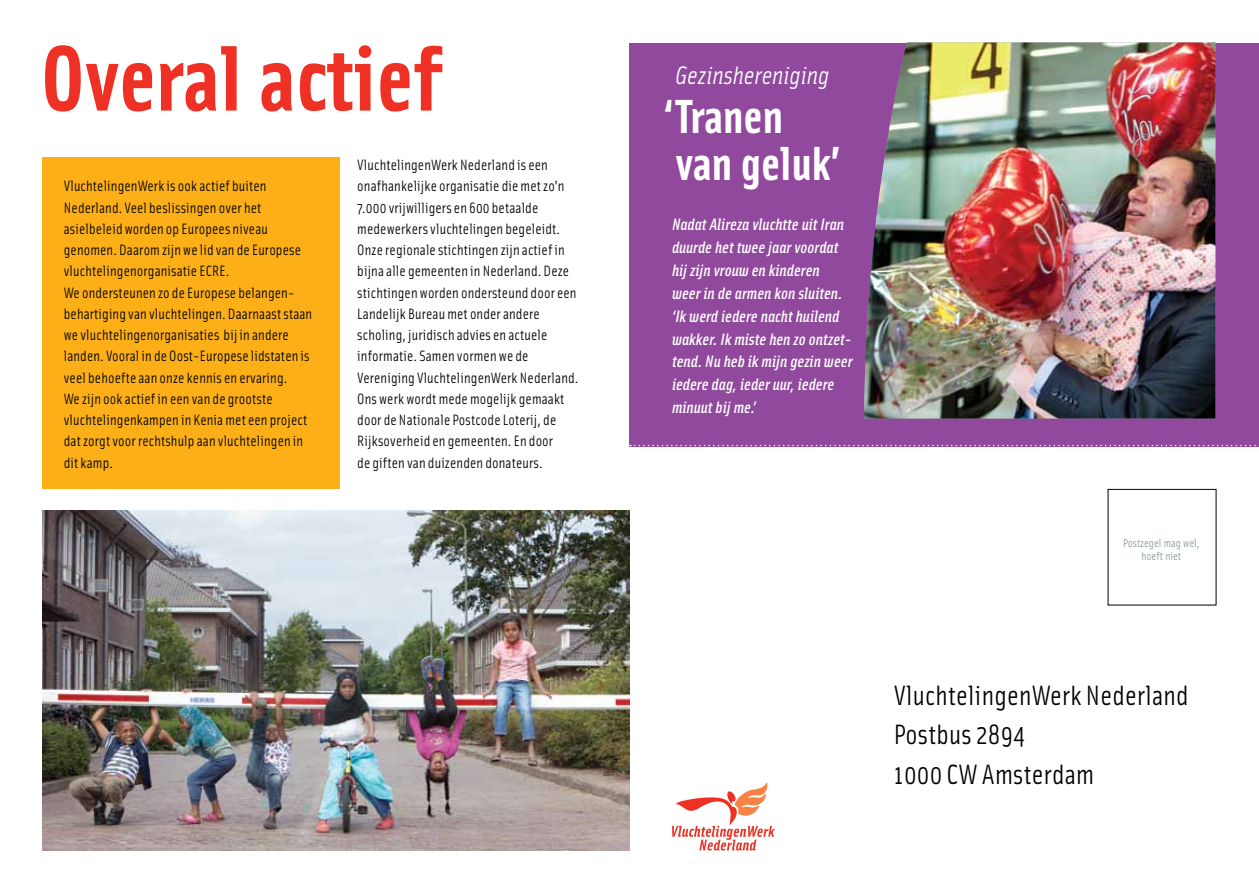
<style>
.page{position:relative;width:1259px;height:893px;background:#fff}
.page>*{position:absolute;margin:0;border:0;box-sizing:border-box;transform-origin:0 0}
.t1{font:700 93.3px "Solex OT";color:#ee3124}
.t2{font:700 48px/47px "Solex OT";color:#fff}
.t3{font:28.05px/39.8px "Solex OT";letter-spacing:.01em;color:#000}
.t4{font:italic 25.35px "Solex OT";color:#fff}
.t5{font:italic 500 16.65px/23px "Solex OT";color:#fff}
.t6{font:15px/21.3px "Solex OT";letter-spacing:.01em;color:#000}
.t7{font:11.55px/13.5px "Solex OT";color:#8a979b;text-align:center}
</style>
<div class="page">
<img style="left:43px;top:510px;width:586px;height:340px">
<div style="left:43px;top:157px;width:297px;height:332px;background:#fcaf17"></div>
<div style="left:629px;top:43px;width:630px;height:403px;background:#90499c"></div>
<img style="left:864px;top:43px;width:351px;height:376px">
<svg style="left:630px;top:445px;width:629px;height:1px"></svg>
<svg style="left:672px;top:782px;width:103px;height:69px"></svg>
<h1 class="t1" style="left:40px;top:17px;width:402px">Overal actief</h1>
<p class="t6" style="left:64px;top:175px;width:250px">VluchtelingenWerk is ook actief buiten Nederland. Veel beslissingen over het asielbeleid worden op Europees niveau genomen. Daarom zijn we lid van de Europese vluchtelingenorganisatie ECRE.<br>We ondersteunen zo de Europese belangen&shy;behartiging van vluchtelingen. Daarnaast staan we vluchtelingenorganisaties bij in andere landen. Vooral in de Oost-Europese lidstaten is veel behoefte aan onze kennis en ervaring.<br>We zijn ook actief in een van de grootste vluchtelingenkampen in Kenia met een project dat zorgt voor rechtshulp aan vluchtelingen in dit kamp.</p>
<p class="t6" style="left:357px;top:154px;width:223px">VluchtelingenWerk Nederland is een onafhankelijke organisatie die met zo’n 7.000 vrijwilligers en 600 betaalde medewerkers vluchtelingen begeleidt.<br>Onze regionale stichtingen zijn actief in bijna alle gemeenten in Nederland. Deze stichtingen worden ondersteund door een Landelijk Bureau met onder andere scholing, juridisch advies en actuele informatie. Samen vormen we de Vereniging VluchtelingenWerk Nederland.<br>Ons werk wordt mede mogelijk gemaakt door de Nationale Postcode Loterij, de Rijksoverheid en gemeenten. En door<br>de giften van duizenden donateurs.</p>
<h3 class="t4" style="left:675px;top:59px;width:156px">Gezinshereniging</h3>
<h2 class="t2" style="left:664px;top:91px;width:178px">‘Tranen van geluk’</h2>
<p class="t5" style="left:672px;top:212px;width:182px">Nadat Alireza vluchtte uit Iran duurde het twee jaar voordat hij zijn vrouw en kinderen weer in de armen kon sluiten. ‘Ik werd iedere nacht huilend wakker. Ik miste hen zo ontzet&shy;tend. Nu heb ik mijn gezin weer iedere dag, ieder uur, iedere minuut bij me.’</p>
<p class="t7" style="left:1123px;top:536px;width:78px">Postzegel mag wel, hoeft niet</p>
<h3 class="t3" style="left:893px;top:674px;width:296px">VluchtelingenWerk Nederland<br>Postbus 2894<br>1000 CW Amsterdam</h3>
</div>
